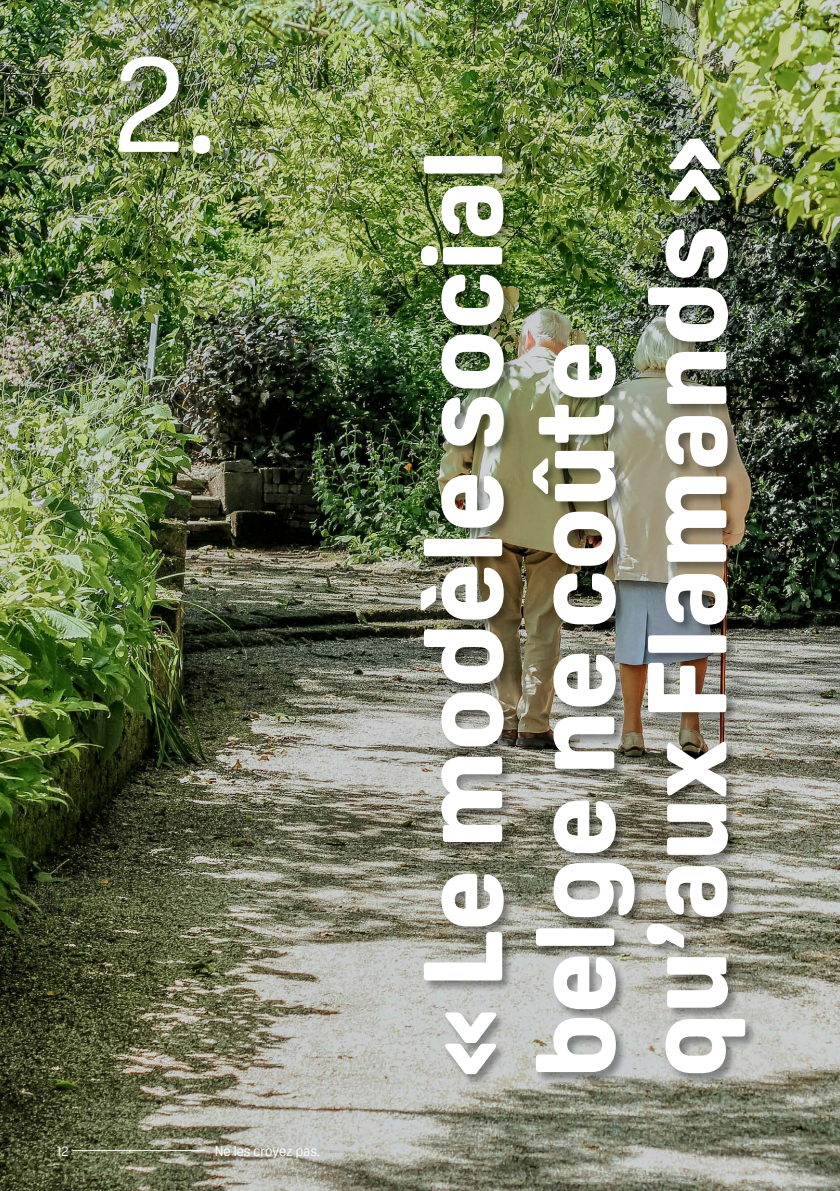
<style>
.page{position:relative;width:840px;height:1191px;background:#fff}
.page>*{position:absolute;margin:0;border:0;box-sizing:border-box;transform-origin:0 0}
.t1{font:139.2px "Oscine";color:#fff}
.t2{font:800 110px/112px "Oscine";color:#fff}
.t3{font:14px "Oscine";color:#fff}
</style>
<div class="page">
<img style="left:0;top:0;width:839px;height:1191px">
<div style="left:420px;top:138px;width:336px;height:948px;background:#000;opacity:.35"></div>
<div style="left:119px;top:57px;width:103px;height:109px;background:#000;opacity:.25"></div>
<hr style="left:72px;top:1150px;width:133px;height:1px;background:#fff">
<p class="t1" style="left:113px;top:24px;width:106px">2.</p>
<p class="t3" style="left:57px;top:1142px;width:13px">12</p>
<p class="t3" style="left:215px;top:1142px;width:107px">Ne les croyez pas.</p>
<p class="t2" style="left:407px;top:1077px;width:943px;rotate:-90deg">« Le modèle social belge ne coûte qu’aux Flamands »</p>
</div>
